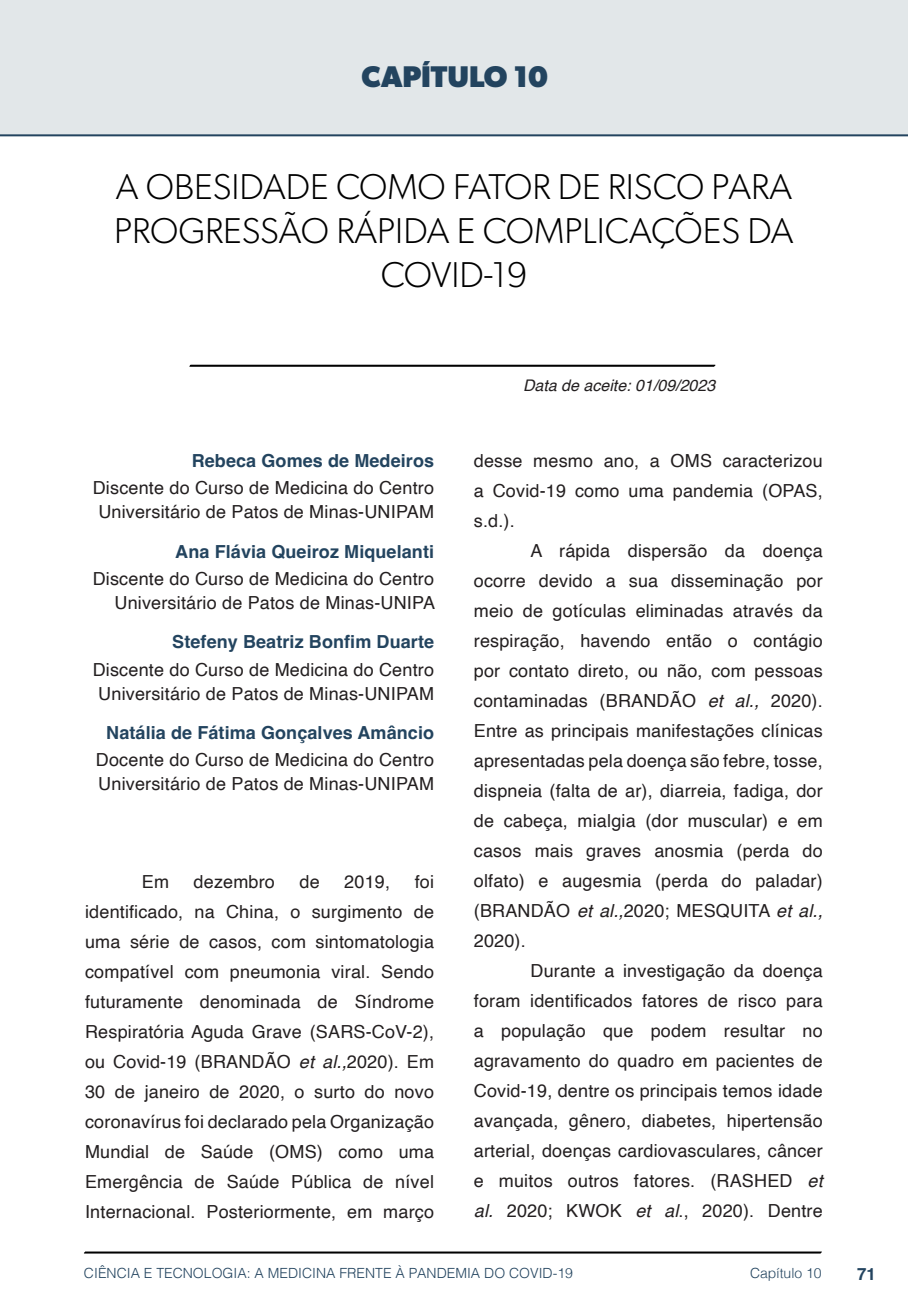
<style>
.page{position:relative;width:908px;height:1304px;background:#fff}
.page>*{position:absolute;margin:0;border:0;box-sizing:border-box;transform-origin:0 0}
.t1{font:300 36px/44px "Gibson";color:#000;text-align:center}
.t2{font:700 30px "Gibson";color:#23445f}
.t3{font:18px/30px "Helvetica";letter-spacing:.01em;color:#231f20;text-align:justify}
.t4{font:700 18px "Helvetica";letter-spacing:.005em;color:#23445f}
.t5{font:700 16.8px "Helvetica";color:#23445f}
.t6{font:italic 16px "Helvetica";color:#231f20}
.t7{font:300 14px "Helvetica";color:#23445f}
.s1{font-style:italic}
</style>
<div class="page">
<svg style="left:84px;top:1251px;width:737px;height:3px;background:#515151"></svg>
<div style="left:0;top:0;width:907px;height:136px;background:#e2e7e9"></div>
<svg style="left:189px;top:364px;width:526px;height:3px;background:#4f4f4f"></svg>
<div style="left:44px;top:72px;width:68px;height:61px;background:#e2e7e9"></div>
<h2 class="t2" style="left:361px;top:58px;width:188px">CAPÍTULO 10</h2>
<h1 class="t1" style="left:114px;top:164px;width:680px">A OBESIDADE COMO FATOR DE RISCO PARA<br>PROGRESSÃO RÁPIDA E COMPLICAÇÕES DA<br>COVID-19</h1>
<p class="t4" style="left:192px;top:450px;width:244px">Rebeca Gomes de Medeiros</p>
<p class="t3" style="left:93px;top:477px;width:342px;line-height:24px;text-align:center">Discente do Curso de Medicina do Centro<br>Universitário de Patos de Minas-UNIPAM</p>
<p class="t4" style="left:175px;top:540px;width:260px">Ana Flávia Queiroz Miquelanti</p>
<p class="t3" style="left:93px;top:567px;width:343px;line-height:24px;text-align:right">Discente do Curso de Medicina do Centro<br>Universitário de Patos de Minas-UNIPA</p>
<p class="t4" style="left:172px;top:631px;width:263px">Stefeny Beatriz Bonfim Duarte</p>
<p class="t3" style="left:93px;top:658px;width:342px;line-height:24px;text-align:center">Discente do Curso de Medicina do Centro<br>Universitário de Patos de Minas-UNIPAM</p>
<p class="t4" style="left:106px;top:722px;width:329px">Natália de Fátima Gonçalves Amâncio</p>
<p class="t3" style="left:96px;top:749px;width:339px;line-height:24px">Docente do Curso de Medicina do Centro<br>Universitário de Patos de Minas-UNIPAM</p>
<p class="t3" style="left:85px;top:868px;width:350px;text-indent:329px">foi identificado, na China, o surgimento de uma série de casos, com sintomatologia compatível com pneumonia viral. Sendo futuramente denominada de Síndrome Respiratória Aguda Grave (SARS-CoV-2), ou Covid-19 (BRANDÃO <span class="s1">et al.,</span>2020). Em 30 de janeiro de 2020, o surto do novo coronavírus foi declarado pela Organização Mundial de Saúde (OMS) como uma Emergência de Saúde Pública de nível Internacional. Posteriormente, em março</p>
<p class="t3" style="left:142px;top:868px;width:29px">Em</p>
<p class="t3" style="left:193px;top:868px;width:83px">dezembro</p>
<p class="t3" style="left:299px;top:868px;width:22px">de</p>
<p class="t3" style="left:344px;top:868px;width:47px">2019,</p>
<p class="t6" style="left:523px;top:373px;width:194px">Data de aceite: 01/09/2023</p>
<p class="t3" style="left:473px;top:446px;width:350px">desse mesmo ano, a OMS caracterizou a Covid-19 como uma pandemia (OPAS, s.d.).</p>
<p class="t3" style="left:473px;top:536px;width:350px;text-indent:57px">A rápida dispersão da doença ocorre devido a sua disseminação por meio de gotículas eliminadas através da respiração, havendo então o contágio por contato direto, ou não, com pessoas contaminadas (BRANDÃO <span class="s1">et al.,</span> 2020).<br>Entre as principais manifestações clínicas apresentadas pela doença são febre, tosse, dispneia (falta de ar), diarreia, fadiga, dor de cabeça, mialgia (dor muscular) e em casos mais graves anosmia (perda do olfato) e augesmia (perda do paladar) (BRANDÃO <span class="s1">et al.,</span>2020; MESQUITA <span class="s1">et al., </span>2020).</p>
<p class="t3" style="left:473px;top:956px;width:350px;text-indent:57px">Durante a investigação da doença foram identificados fatores de risco para a população que podem resultar no agravamento do quadro em pacientes de Covid-19, dentre os principais temos idade avançada, gênero, diabetes, hipertensão arterial, doenças cardiovasculares, câncer e muitos outros fatores. (RASHED <span class="s1">et al.</span> 2020; KWOK <span class="s1">et al</span>., 2020). Dentre</p>
<p class="t7" style="left:84px;top:1261px;width:490px">CIÊNCIA E TECNOLOGIA: A MEDICINA FRENTE À PANDEMIA DO COVID-19</p>
<p class="t7" style="left:749px;top:1261px;width:73px">Capítulo 10</p>
<p class="t5" style="left:856px;top:1264px;width:20px">71</p>
</div>
